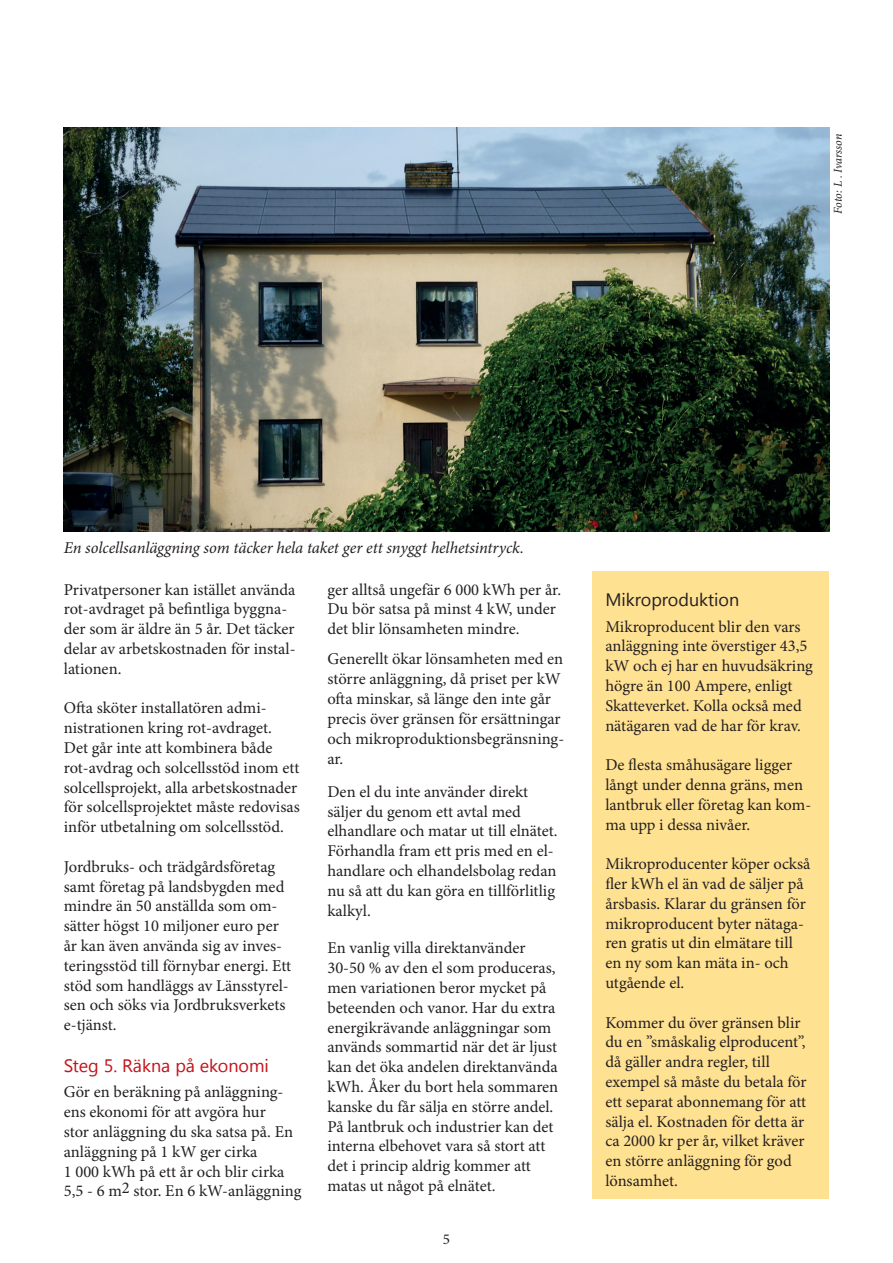
<style>
.page{position:relative;width:893px;height:1263px;background:#fff}
.page>*{position:absolute;margin:0;border:0;box-sizing:border-box;transform-origin:0 0}
.t1{font:18px "Segoe UI";color:#c4121a}
.t2{font:18px "Segoe UI";color:#231f20}
.t3{font:16.5px/19.8px "Minion Pro";color:#231f20}
.t4{font:italic 16.5px "Minion Pro";letter-spacing:-.005em;color:#231f20}
.t5{font:15px "Minion Pro";color:#231f20}
.t6{font:italic 12px "Minion Pro";letter-spacing:-.01em;color:#231f20}
</style>
<div class="page">
<img style="left:64px;top:128px;width:765px;height:403px">
<div style="left:593px;top:572px;width:236px;height:627px;background:#ffe192"></div>
<p class="t6" style="left:830px;top:214px;width:81px;rotate:-90deg">Foto: L . Ivarsson</p>
<p class="t4" style="left:64px;top:537px;width:462px">En solcellsanläggning som täcker hela taket ger ett snyggt helhetsintryck.</p>
<p class="t3" style="left:64px;top:579px;width:233px">Privatpersoner kan istället använda rot-avdraget på befintliga byggna&shy;der som är äldre än 5 år. Det täcker delar av arbetskostnaden för instal&shy;lationen.</p>
<p class="t3" style="left:64px;top:698px;width:237px">Ofta sköter installatören admi&shy;nistrationen kring rot-avdraget.<br>Det går inte att kombinera både rot-avdrag och solcellsstöd inom ett solcellsprojekt, alla arbetskostnader för solcellsprojektet måste redovisas inför utbetalning om solcellsstöd.</p>
<p class="t3" style="left:64px;top:857px;width:229px">Jordbruks- och trädgårdsföretag samt företag på landsbygden med mindre än 50 anställda som om&shy;sätter högst 10 miljoner euro per år kan även använda sig av inves&shy;teringsstöd till förnybar energi. Ett stöd som handläggs av Länsstyrel&shy;sen och söks via Jordbruksverkets e-tjänst.</p>
<p class="t1" style="left:64px;top:1053px;width:207px">Steg 5. Räkna på ekonomi</p>
<p class="t3" style="left:64px;top:1082px;width:239px">Gör en beräkning på anläggning&shy;ens ekonomi för att avgöra hur<br>stor anläggning du ska satsa på. En anläggning på 1 kW ger cirka<br>1 000 kWh på ett år och blir cirka<br>5,5 - 6 m2 stor. En 6 kW-anläggning</p>
<p class="t3" style="left:327px;top:579px;width:235px">ger alltså ungefär 6 000 kWh per år.<br>Du bör satsa på minst 4 kW, under det blir lönsamheten mindre.</p>
<p class="t3" style="left:327px;top:649px;width:238px">Generellt ökar lönsamheten med en större anläggning, då priset per kW ofta minskar, så länge den inte går precis över gränsen för ersättningar och mikroproduktionsbegränsning&shy;ar.</p>
<p class="t3" style="left:327px;top:782px;width:232px">Den el du inte använder direkt säljer du genom ett avtal med elhandlare och matar ut till elnätet.<br>Förhandla fram ett pris med en el&shy;handlare och elhandelsbolag redan nu så att du kan göra en tillförlitlig kalkyl.</p>
<p class="t3" style="left:327px;top:938px;width:232px">En vanlig villa direktanvänder<br>30-50 % av den el som produceras, men variationen beror mycket på beteenden och vanor. Har du extra energikrävande anläggningar som används sommartid när det är ljust kan det öka andelen direktanvända kWh. Åker du bort hela sommaren kanske du får sälja en större andel.<br>På lantbruk och industrier kan det interna elbehovet vara så stort att det i princip aldrig kommer att matas ut något på elnätet.</p>
<p class="t5" style="left:443px;top:1229px;width:9px">5</p>
<p class="t2" style="left:605px;top:587px;width:135px">Mikroproduktion</p>
<p class="t3" style="left:605px;top:616px;width:209px">Mikroproducent blir den vars anläggning inte överstiger 43,5 kW och ej har en huvudsäkring högre än 100 Ampere, enligt<br>Skatteverket. Kolla också med nätägaren vad de har för krav.</p>
<p class="t3" style="left:605px;top:755px;width:207px">De flesta småhusägare ligger långt under denna gräns, men lantbruk eller företag kan kom&shy;ma upp i dessa nivåer.</p>
<p class="t3" style="left:605px;top:854px;width:207px">Mikroproducenter köper också fler kWh el än vad de säljer på årsbasis. Klarar du gränsen för mikroproducent byter nätaga&shy;ren gratis ut din elmätare till en ny som kan mäta in- och utgående el.</p>
<p class="t3" style="left:605px;top:1012px;width:203px">Kommer du över gränsen blir du en ”småskalig elproducent”, då gäller andra regler, till exempel så måste du betala för ett separat abonnemang för att sälja el. Kostnaden för detta är ca 2000 kr per år, vilket kräver en större anläggning för god lönsamhet.</p>
</div>
